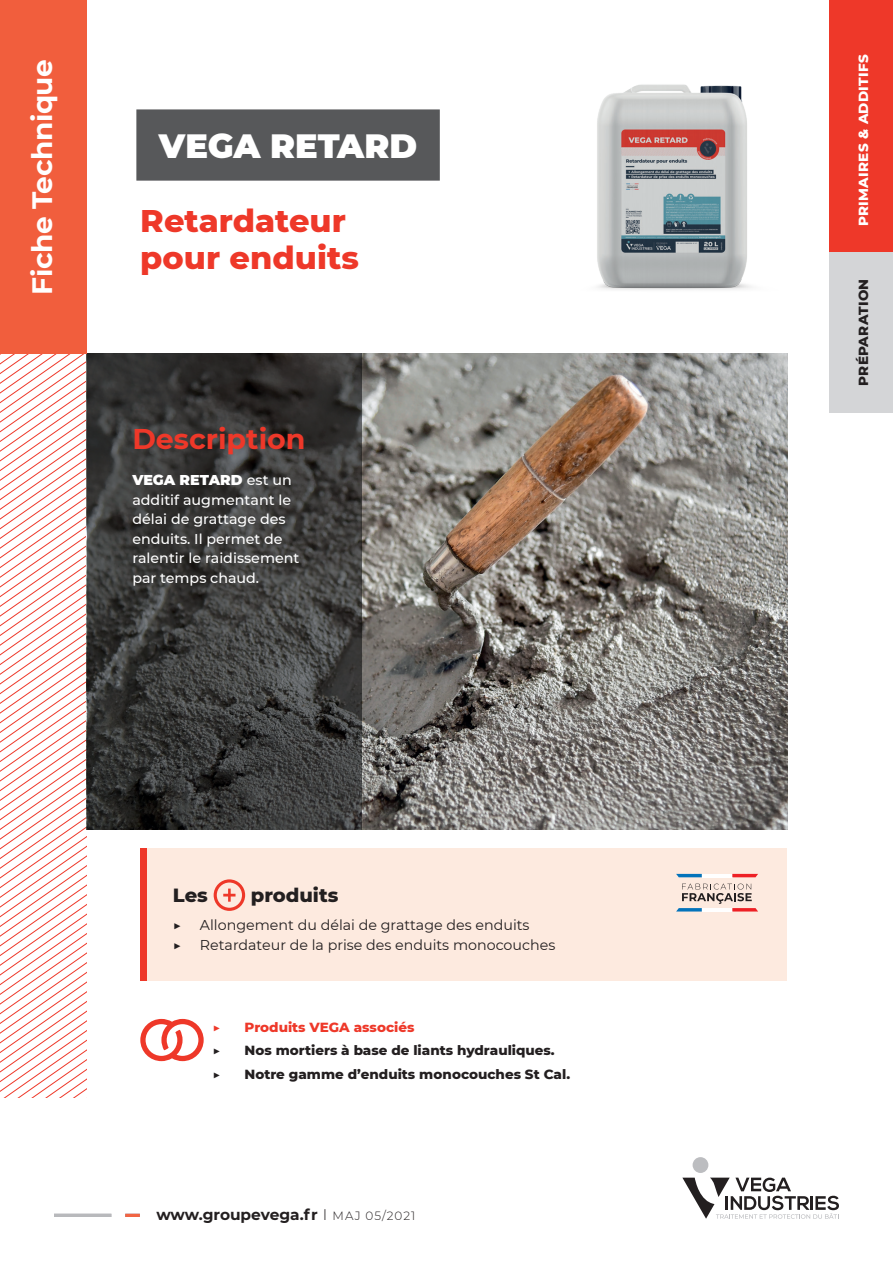
<style>
.page{position:relative;width:893px;height:1263px;background:#fff}
.page>*{position:absolute;margin:0;border:0;box-sizing:border-box;transform-origin:0 0}
.t1{font:900 33.6px "Montserrat";color:#fff}
.t2{font:800 31.95px/37.7px "Montserrat";color:#ee3829}
.t3{font:700 28.5px "Montserrat";color:#ee3829}
.t4{font:700 28.05px "Montserrat";letter-spacing:-.015em;color:#fff}
.t5{font:800 19.5px "Montserrat";color:#231f20}
.t6{font:700 15.45px "Montserrat";color:#231f20}
.t7{font:500 14.25px/19.5px "Montserrat";color:#fff}
.t8{font:14.25px "Montserrat";color:#231f20}
.t9{font:700 14.25px "Montserrat";color:#231f20}
.t10{font:800 13.5px "Montserrat";color:#231f20}
.t11{font:800 13.5px "Montserrat";color:#ee3829}
.t12{font:800 13.5px "Montserrat";letter-spacing:.02em;color:#fff}
.t13{font:800 13.5px "Montserrat";letter-spacing:.02em;color:#231f20}
.t14{font:700 13.5px "Montserrat";color:#231f20}
.t15{font:700 13.5px "Montserrat";color:#ee3829}
.s1{font-weight:900}
.s2{font-weight:300}
.s3{font-weight:300;font-size:12px}
</style>
<div class="page">
<hr style="left:54px;top:1214px;width:57px;height:3px;background:#b8b9bc">
<hr style="left:125px;top:1214px;width:15px;height:3px;background:#f26543">
<svg style="left:0;top:580px;width:87px;height:517px"></svg>
<img style="left:361px;top:354px;width:426px;height:476px">
<svg style="left:87px;top:354px;width:274px;height:476px;background:#3a3a39"></svg>
<svg style="left:140px;top:1019px;width:64px;height:42px"></svg>
<div style="left:140px;top:848px;width:7px;height:133px;background:#ee3829"></div>
<div style="left:147px;top:848px;width:640px;height:133px;background:#fdeadf"></div>
<svg style="left:214px;top:879px;width:31px;height:32px"></svg>
<svg style="left:676px;top:874px;width:26px;height:3px"></svg>
<hr style="left:702px;top:874px;width:30px;height:3px;background:#fff">
<svg style="left:732px;top:874px;width:26px;height:3px"></svg>
<svg style="left:676px;top:884px;width:82px;height:27px"></svg>
<div style="left:693px;top:1157px;width:15px;height:16px;background:#bcbdc0;border-radius:50%"></div>
<svg style="left:682px;top:1177px;width:157px;height:42px"></svg>
<div style="left:0;top:0;width:87px;height:354px;background:#f15e3d"></div>
<div style="left:136px;top:109px;width:304px;height:72px;background:#57585a"></div>
<div style="left:829px;top:116px;width:64px;height:297px;background:#d4d5d7"></div>
<div style="left:829px;top:0;width:64px;height:251px;background:#ee3829"></div>
<img style="left:597px;top:84px;width:154px;height:206px">
<h3 class="t4" style="left:22px;top:295px;width:237px;rotate:-90deg">Fiche Technique</h3>
<h1 class="t1" style="left:159px;top:121px;width:260px">VEGA RETARD</h1>
<h2 class="t2" style="left:140px;top:200px;width:220px">Retardateur pour enduits</h2>
<h3 class="t3" style="left:132px;top:418px;width:175px">Description</h3>
<p class="t7" style="left:132px;top:470px;width:169px"><span class="s1">VEGA RETARD</span> est un additif augmentant le délai de grattage des enduits. Il permet de ralentir le raidissement par temps chaud.</p>
<h3 class="t5" style="left:173px;top:881px;width:37px">Les</h3>
<h3 class="t5" style="left:251px;top:881px;width:89px">produits</h3>
<p class="t9" style="left:173px;top:915px;width:10px">▶</p>
<p class="t8" style="left:200px;top:915px;width:331px">Allongement du délai de grattage des enduits</p>
<p class="t9" style="left:173px;top:934px;width:10px">▶</p>
<p class="t8" style="left:200px;top:935px;width:357px">Retardateur de la prise des enduits monocouches</p>
<p class="t15" style="left:213px;top:1017px;width:10px">▶</p>
<p class="t11" style="left:245px;top:1017px;width:171px">Produits VEGA associés</p>
<p class="t14" style="left:213px;top:1041px;width:10px">▶</p>
<p class="t10" style="left:245px;top:1041px;width:312px">Nos mortiers à base de liants hydrauliques.</p>
<p class="t14" style="left:213px;top:1064px;width:10px">▶</p>
<p class="t10" style="left:245px;top:1064px;width:327px">Notre gamme d’enduits monocouches St Cal.</p>
<p class="t6" style="left:156px;top:1203px;width:260px">www.groupevega.fr <span class="s2">I</span> <span class="s3">MAJ 05/2021</span></p>
<p class="t12" style="left:853px;top:226px;width:173px;rotate:-90deg">PRIMAIRES &amp; ADDITIFS</p>
<p class="t13" style="left:853px;top:386px;width:109px;rotate:-90deg">PRÉPARATION</p>
</div>
